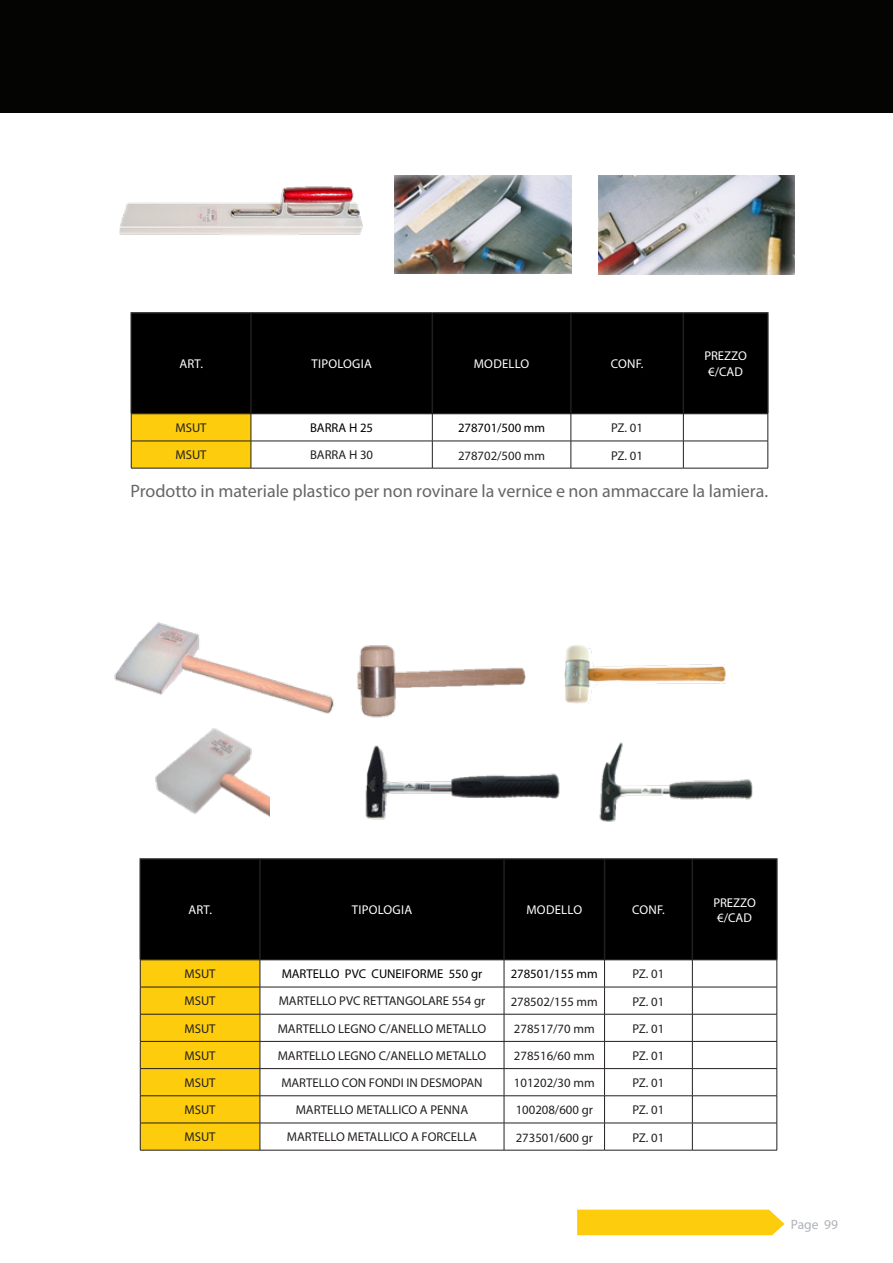
<style>
.page{position:relative;width:893px;height:1263px;background:#fff}
.page>*{position:absolute;margin:0;border:0;box-sizing:border-box;transform-origin:0 0}
.t1{font:18px "Myriad Pro";color:#666}
.t2{font:12.75px "Myriad Pro";color:#231f20}
.t3{font:12.75px "Myriad Pro";letter-spacing:.02em;color:#fff}
.t4{font:12.75px "Myriad Pro";color:#000}
</style>
<div class="page">
<div style="left:0;top:0;width:893px;height:113px;background:#040503"></div>
<img style="left:119px;top:186px;width:244px;height:49px">
<img style="left:394px;top:176px;width:178px;height:97px">
<img style="left:598px;top:176px;width:196px;height:98px">
<div style="left:132px;top:314px;width:635px;height:99px;background:#000"></div>
<hr style="left:130px;top:312px;width:121px;height:2px;background:#231f20">
<hr style="left:130px;top:314px;width:2px;height:100px;background:#231f20">
<hr style="left:251px;top:312px;width:181px;height:2px;background:#231f20">
<hr style="left:250px;top:314px;width:2px;height:100px;background:#231f20">
<hr style="left:432px;top:312px;width:139px;height:2px;background:#231f20">
<hr style="left:432px;top:314px;width:1px;height:100px;background:#231f20">
<hr style="left:571px;top:312px;width:112px;height:2px;background:#231f20">
<hr style="left:570px;top:314px;width:2px;height:100px;background:#231f20">
<hr style="left:683px;top:312px;width:86px;height:2px;background:#231f20">
<hr style="left:683px;top:314px;width:1px;height:100px;background:#231f20">
<hr style="left:767px;top:314px;width:2px;height:100px;background:#231f20">
<hr style="left:131px;top:413px;width:120px;height:1px;background:#231f20">
<hr style="left:251px;top:413px;width:181px;height:1px;background:#231f20">
<hr style="left:432px;top:413px;width:139px;height:1px;background:#231f20">
<hr style="left:571px;top:413px;width:112px;height:1px;background:#231f20">
<hr style="left:683px;top:413px;width:85px;height:1px;background:#231f20">
<hr style="left:251px;top:441px;width:181px;height:1px;background:#231f20">
<svg style="left:131px;top:414px;width:121px;height:54px"></svg>
<hr style="left:432px;top:441px;width:139px;height:1px;background:#231f20">
<svg style="left:432px;top:414px;width:1px;height:54px"></svg>
<hr style="left:571px;top:441px;width:112px;height:1px;background:#231f20">
<svg style="left:571px;top:414px;width:1px;height:54px"></svg>
<hr style="left:683px;top:441px;width:85px;height:1px;background:#231f20">
<svg style="left:683px;top:414px;width:1px;height:54px"></svg>
<svg style="left:768px;top:414px;width:1px;height:54px"></svg>
<hr style="left:131px;top:468px;width:120px;height:1px;background:#231f20">
<hr style="left:251px;top:468px;width:181px;height:1px;background:#231f20">
<hr style="left:432px;top:468px;width:139px;height:1px;background:#231f20">
<hr style="left:571px;top:468px;width:112px;height:1px;background:#231f20">
<hr style="left:683px;top:468px;width:85px;height:1px;background:#231f20">
<div style="left:141px;top:860px;width:635px;height:99px;background:#000"></div>
<hr style="left:140px;top:858px;width:120px;height:2px;background:#231f20">
<hr style="left:140px;top:860px;width:1px;height:100px;background:#231f20">
<hr style="left:260px;top:858px;width:244px;height:2px;background:#231f20">
<hr style="left:259px;top:860px;width:2px;height:100px;background:#231f20">
<hr style="left:504px;top:858px;width:100px;height:2px;background:#231f20">
<hr style="left:503px;top:860px;width:2px;height:100px;background:#231f20">
<hr style="left:604px;top:858px;width:88px;height:2px;background:#231f20">
<hr style="left:604px;top:860px;width:1px;height:100px;background:#231f20">
<hr style="left:692px;top:858px;width:86px;height:2px;background:#231f20">
<hr style="left:692px;top:860px;width:1px;height:100px;background:#231f20">
<hr style="left:776px;top:860px;width:2px;height:100px;background:#231f20">
<hr style="left:140px;top:959px;width:120px;height:1px;background:#231f20">
<hr style="left:260px;top:959px;width:244px;height:1px;background:#231f20">
<hr style="left:504px;top:959px;width:100px;height:1px;background:#231f20">
<hr style="left:604px;top:959px;width:88px;height:1px;background:#231f20">
<hr style="left:692px;top:959px;width:85px;height:1px;background:#231f20">
<hr style="left:260px;top:987px;width:244px;height:1px;background:#231f20">
<hr style="left:504px;top:987px;width:100px;height:1px;background:#231f20">
<hr style="left:604px;top:987px;width:88px;height:1px;background:#231f20">
<hr style="left:692px;top:987px;width:85px;height:1px;background:#231f20">
<hr style="left:260px;top:1014px;width:244px;height:1px;background:#231f20">
<hr style="left:504px;top:1014px;width:100px;height:1px;background:#231f20">
<hr style="left:604px;top:1014px;width:88px;height:1px;background:#231f20">
<hr style="left:692px;top:1014px;width:85px;height:1px;background:#231f20">
<hr style="left:260px;top:1041px;width:244px;height:1px;background:#231f20">
<hr style="left:504px;top:1041px;width:100px;height:1px;background:#231f20">
<hr style="left:604px;top:1041px;width:88px;height:1px;background:#231f20">
<hr style="left:692px;top:1041px;width:85px;height:1px;background:#231f20">
<hr style="left:260px;top:1068px;width:244px;height:1px;background:#231f20">
<hr style="left:504px;top:1068px;width:100px;height:1px;background:#231f20">
<hr style="left:604px;top:1068px;width:88px;height:1px;background:#231f20">
<hr style="left:692px;top:1068px;width:85px;height:1px;background:#231f20">
<hr style="left:260px;top:1095px;width:244px;height:1px;background:#231f20">
<hr style="left:504px;top:1095px;width:100px;height:1px;background:#231f20">
<hr style="left:604px;top:1095px;width:88px;height:1px;background:#231f20">
<hr style="left:692px;top:1095px;width:85px;height:1px;background:#231f20">
<hr style="left:260px;top:1123px;width:244px;height:1px;background:#231f20">
<svg style="left:140px;top:960px;width:121px;height:190px"></svg>
<hr style="left:504px;top:1123px;width:100px;height:1px;background:#231f20">
<svg style="left:504px;top:960px;width:1px;height:190px"></svg>
<hr style="left:604px;top:1123px;width:88px;height:1px;background:#231f20">
<svg style="left:604px;top:960px;width:1px;height:190px"></svg>
<hr style="left:692px;top:1123px;width:85px;height:1px;background:#231f20">
<svg style="left:692px;top:960px;width:1px;height:190px"></svg>
<svg style="left:777px;top:960px;width:1px;height:190px"></svg>
<hr style="left:140px;top:1150px;width:120px;height:1px;background:#231f20">
<hr style="left:260px;top:1150px;width:244px;height:1px;background:#231f20">
<hr style="left:504px;top:1150px;width:100px;height:1px;background:#231f20">
<hr style="left:604px;top:1150px;width:88px;height:1px;background:#231f20">
<hr style="left:692px;top:1150px;width:85px;height:1px;background:#231f20">
<img style="left:114px;top:622px;width:220px;height:92px">
<img style="left:357px;top:645px;width:169px;height:73px">
<img style="left:564px;top:645px;width:161px;height:59px">
<img style="left:155px;top:728px;width:115px;height:89px">
<img style="left:365px;top:745px;width:195px;height:75px">
<img style="left:599px;top:742px;width:154px;height:80px">
<svg style="left:577px;top:1209px;width:207px;height:26px"></svg>
<p class="t3" style="left:179px;top:356px;width:25px">ART.</p>
<p class="t3" style="left:311px;top:356px;width:62px">TIPOLOGIA</p>
<p class="t3" style="left:474px;top:356px;width:57px">MODELLO</p>
<p class="t3" style="left:611px;top:356px;width:34px">CONF.</p>
<p class="t3" style="left:704px;top:348px;width:44px">PREZZO</p>
<p class="t3" style="left:708px;top:364px;width:36px">€/CAD</p>
<p class="t2" style="left:176px;top:420px;width:33px">MSUT</p>
<p class="t4" style="left:310px;top:420px;width:65px">BARRA H 25</p>
<p class="t4" style="left:458px;top:420px;width:89px">278701/500 mm</p>
<p class="t2" style="left:611px;top:420px;width:33px">PZ. 01</p>
<p class="t2" style="left:176px;top:447px;width:33px">MSUT</p>
<p class="t2" style="left:310px;top:447px;width:65px">BARRA H 30</p>
<p class="t2" style="left:458px;top:447px;width:89px">278702/500 mm</p>
<p class="t2" style="left:611px;top:447px;width:33px">PZ. 01</p>
<p class="t1" style="left:130px;top:480px;width:639px">Prodotto in materiale plastico per non rovinare la vernice e non ammaccare la lamiera.</p>
<p class="t3" style="left:188px;top:902px;width:25px">ART.</p>
<p class="t3" style="left:352px;top:902px;width:62px">TIPOLOGIA</p>
<p class="t3" style="left:526px;top:902px;width:57px">MODELLO</p>
<p class="t3" style="left:632px;top:902px;width:34px">CONF.</p>
<p class="t2" style="left:185px;top:966px;width:33px">MSUT</p>
<p class="t4" style="left:282px;top:966px;width:202px">MARTELLO PVC CUNEIFORME 550 gr</p>
<p class="t4" style="left:511px;top:966px;width:89px">278501/155 mm</p>
<p class="t2" style="left:632px;top:966px;width:33px">PZ. 01</p>
<p class="t2" style="left:185px;top:993px;width:33px">MSUT</p>
<p class="t2" style="left:279px;top:993px;width:208px">MARTELLO PVC RETTANGOLARE 554 gr</p>
<p class="t2" style="left:511px;top:993px;width:89px">278502/155 mm</p>
<p class="t2" style="left:632px;top:993px;width:33px">PZ. 01</p>
<p class="t2" style="left:185px;top:1020px;width:33px">MSUT</p>
<p class="t2" style="left:278px;top:1020px;width:210px">MARTELLO LEGNO C/ANELLO METALLO</p>
<p class="t2" style="left:514px;top:1021px;width:82px">278517/70 mm</p>
<p class="t2" style="left:632px;top:1021px;width:33px">PZ. 01</p>
<p class="t2" style="left:185px;top:1048px;width:33px">MSUT</p>
<p class="t2" style="left:278px;top:1048px;width:210px">MARTELLO LEGNO C/ANELLO METALLO</p>
<p class="t2" style="left:514px;top:1048px;width:82px">278516/60 mm</p>
<p class="t2" style="left:632px;top:1048px;width:33px">PZ. 01</p>
<p class="t2" style="left:185px;top:1075px;width:33px">MSUT</p>
<p class="t2" style="left:281px;top:1075px;width:203px">MARTELLO CON FONDI IN DESMOPAN</p>
<p class="t2" style="left:514px;top:1075px;width:82px">101202/30 mm</p>
<p class="t2" style="left:632px;top:1075px;width:33px">PZ. 01</p>
<p class="t2" style="left:185px;top:1102px;width:33px">MSUT</p>
<p class="t2" style="left:296px;top:1102px;width:174px">MARTELLO METALLICO A PENNA</p>
<p class="t2" style="left:516px;top:1102px;width:79px">100208/600 gr</p>
<p class="t2" style="left:632px;top:1102px;width:33px">PZ. 01</p>
<p class="t2" style="left:185px;top:1129px;width:33px">MSUT</p>
<p class="t2" style="left:287px;top:1129px;width:192px">MARTELLO METALLICO A FORCELLA</p>
<p class="t2" style="left:516px;top:1129px;width:79px">273501/600 gr</p>
<p class="t2" style="left:632px;top:1129px;width:33px">PZ. 01</p>
<p class="t3" style="left:713px;top:894px;width:44px">PREZZO</p>
<p class="t3" style="left:717px;top:910px;width:36px">€/CAD</p>
</div>
